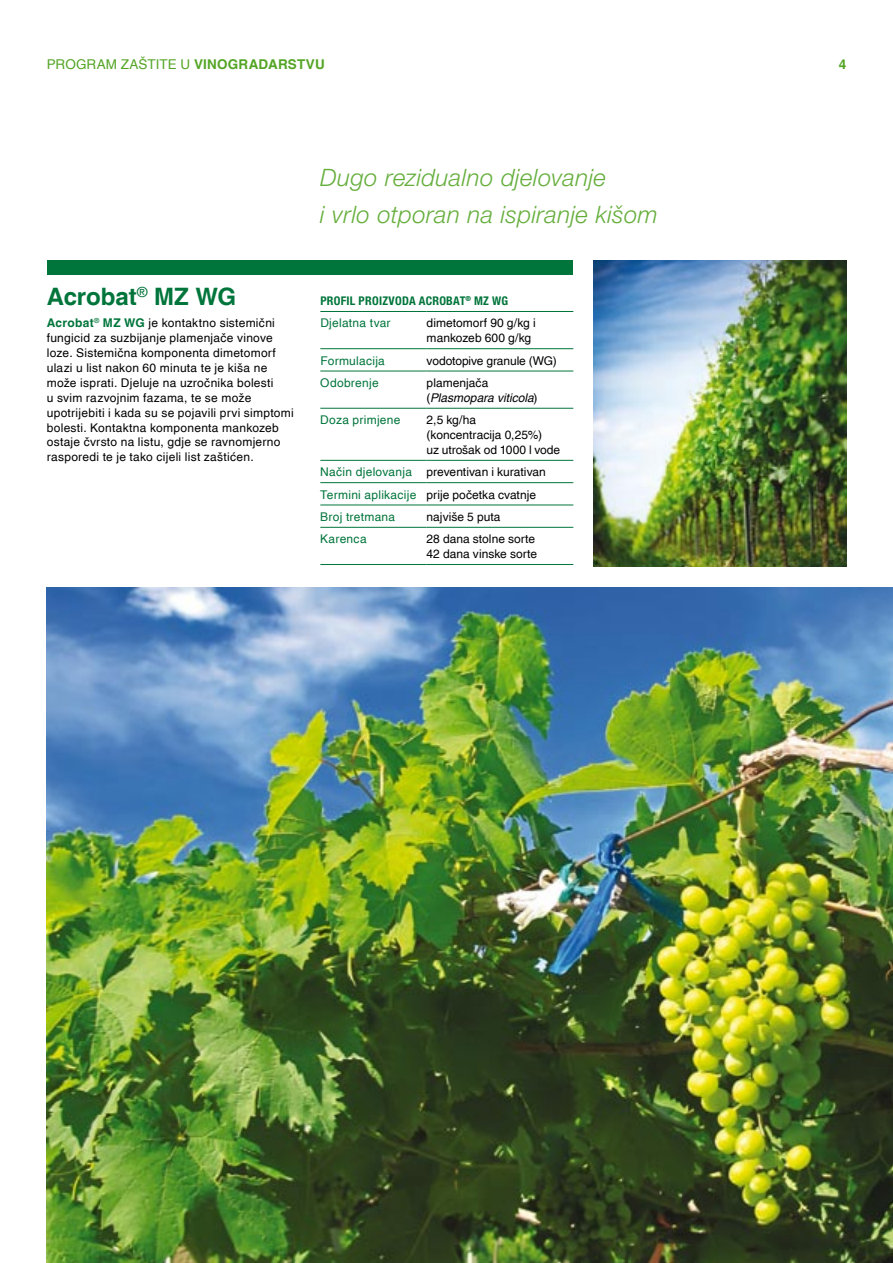
<style>
.page{position:relative;width:893px;height:1263px;background:#fff}
.page>*{position:absolute;margin:0;border:0;box-sizing:border-box;transform-origin:0 0}
.t1{font:italic 300 24px/37.2px "Helvetica Neue LT Pro";letter-spacing:.015em;color:#54a526}
.t2{font:700 24px "Helvetica";color:#00753b}
.t3{font:13.5px "Helvetica LT Std Roman HR";letter-spacing:.005em;color:#54a526}
.t4{font:13.5px "Helvetica LT Std Bold HR";color:#54a526}
.t5{font:12px/14.9px "Helvetica LT Std Roman HR";letter-spacing:.02em;color:#000}
.t6{font:12px/22.4px "Helvetica LT Std Roman HR";letter-spacing:.02em;color:#00753b}
.t7{font:12px/14.9px "Helvetica LT Std Roman HR";color:#000}
.t8{font:700 condensed 12px "Helvetica Neue LT Std";letter-spacing:.02em;color:#00753b}
.t9{font:12px "Helvetica LT Std Roman HR";letter-spacing:-.01em;color:#000}
.t10{font:italic 12px "Helvetica";color:#000}
.s1{font-family:"Helvetica LT Std Bold HR"}
.s2{font-family:"Helvetica LT Std Bold HR";color:#00753b}
.s3{font-family:"Helvetica LT Std Roman HR";font-style:normal}
.s4{color:#000}
</style>
<div class="page">
<div style="left:47px;top:260px;width:526px;height:15px;background:#00753b"></div>
<img style="left:47px;top:588px;width:846px;height:675px">
<svg style="left:320px;top:349px;width:253px;height:178px"></svg>
<hr style="left:320px;top:311px;width:107px;height:1px;background:#00753b">
<hr style="left:427px;top:311px;width:146px;height:1px;background:#00753b">
<hr style="left:320px;top:348px;width:107px;height:1px;background:#00753b">
<hr style="left:320px;top:371px;width:107px;height:1px;background:#00753b">
<hr style="left:320px;top:408px;width:107px;height:1px;background:#00753b">
<hr style="left:427px;top:348px;width:146px;height:1px;background:#00753b">
<hr style="left:427px;top:371px;width:146px;height:1px;background:#00753b">
<hr style="left:427px;top:408px;width:146px;height:1px;background:#00753b">
<hr style="left:320px;top:460px;width:107px;height:1px;background:#00753b">
<hr style="left:427px;top:460px;width:146px;height:1px;background:#00753b">
<hr style="left:320px;top:482px;width:107px;height:1px;background:#00753b">
<hr style="left:427px;top:482px;width:146px;height:1px;background:#00753b">
<hr style="left:320px;top:505px;width:107px;height:1px;background:#00753b">
<hr style="left:427px;top:505px;width:146px;height:1px;background:#00753b">
<hr style="left:320px;top:527px;width:107px;height:1px;background:#00753b">
<hr style="left:320px;top:564px;width:107px;height:1px;background:#00753b">
<hr style="left:427px;top:527px;width:146px;height:1px;background:#00753b">
<hr style="left:427px;top:564px;width:146px;height:1px;background:#00753b">
<img style="left:594px;top:260px;width:252px;height:307px">
<p class="t3" style="left:47px;top:57px;width:280px">Program zaštite u <span class="s1">VINOGRADARSTVU</span></p>
<p class="t4" style="left:839px;top:56px;width:9px">4</p>
<h1 class="t2" style="left:47px;top:282px;width:191px">Acrobat<sup>®</sup> MZ WG</h1>
<p class="t5" style="left:47px;top:316px;width:249px"><span class="s2">ACROBAT</span><sup>®</sup> <span class="s2">MZ WG</span> je kontaktno sistemični fungicid za suzbijanje plamenjače vinove loze. Sistemična komponenta dimetomorf ulazi u list nakon 60 minuta te je kiša ne može isprati. Djeluje na uzročnika bolesti<br>u svim razvojnim fazama, te se može upotrijebiti i kada su se pojavili prvi simptomi bolesti. Kontaktna komponenta mankozeb ostaje čvrsto na listu, gdje se ravnomjerno rasporedi te je tako cijeli list zaštićen.</p>
<h1 class="t1" style="left:320px;top:159px;width:339px">Dugo rezidualno djelovanje<br>i vrlo otporan na ispiranje kišom</h1>
<p class="t8" style="left:320px;top:294px;width:189px">PROFIL PROIZVODA ACROBAT<sup>®</sup> MZ WG</p>
<p class="t6" style="left:320px;top:312px;width:72px">Djelatna tvar</p>
<p class="t7" style="left:427px;top:316px;width:111px">dimetomorf 90 g/kg i mankozeb 600 g/kg</p>
<p class="t6" style="left:320px;top:349px;width:66px">Formulacija</p>
<p class="t9" style="left:427px;top:353px;width:132px">vodotopive granule (WG)</p>
<p class="t6" style="left:320px;top:372px;width:60px">Odobrenje</p>
<p class="t5" style="left:427px;top:375px;width:63px">plamenjača</p>
<p class="t10" style="left:427px;top:391px;width:112px"><span class="s3">(</span>Plasmopara viticola<span class="s3">)</span></p>
<p class="t6" style="left:320px;top:409px;width:82px">Doza primjene</p>
<p class="t7" style="left:427px;top:412px;width:135px">2,5 kg/ha<br>(koncentracija 0,25%)<br>uz utrošak od 1000 l vode</p>
<p class="t6" style="left:320px;top:461px;width:227px">Način djelovanja <span class="s4">preventivan i kurativan<br></span>Termini aplikacije <span class="s4">prije početka cvatnje<br></span>Broj tretmana</p>
<p class="t5" style="left:427px;top:509px;width:75px">najviše 5 puta</p>
<p class="t6" style="left:320px;top:528px;width:48px">Karenca</p>
<p class="t5" style="left:427px;top:531px;width:112px">28 dana stolne sorte<br>42 dana vinske sorte</p>
</div>
